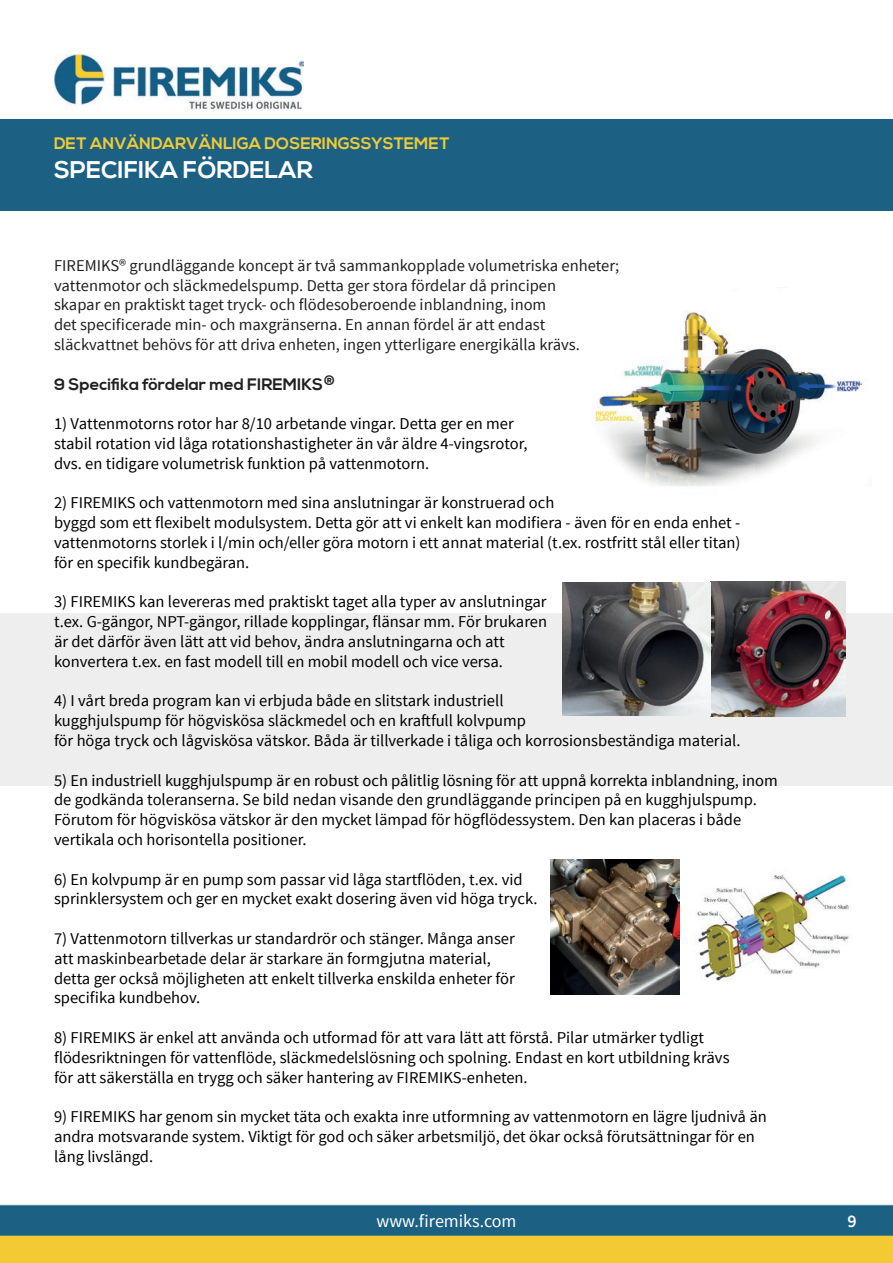
<style>
.page{position:relative;width:893px;height:1263px;background:#fff}
.page>*{position:absolute;margin:0;border:0;box-sizing:border-box;transform-origin:0 0}
.t1{font:700 24px "Nexa";color:#fff}
.t2{font:18px "Source Sans Pro";color:#fff}
.t3{font:600 18px "Source Sans Pro";color:#fff}
.t4{font:16.5px/19.8px "Source Sans Pro";color:#000001}
.t5{font:16.5px/19.8px "Source Sans Pro";color:#231f20}
.t6{font:700 16.5px "Nexa";color:#f0ca34}
.t7{font:700 16.5px "Nexa";color:#231f20}
</style>
<div class="page">
<img style="left:0;top:1205px;width:893px;height:58px">
<img style="left:54px;top:54px;width:249px;height:57px">
<div style="left:0;top:119px;width:893px;height:91px;background:#1c6084"></div>
<div style="left:0;top:614px;width:893px;height:171px;background:#edeeed"></div>
<img style="left:697px;top:874px;width:153px;height:107px">
<img style="left:563px;top:581px;width:282px;height:135px">
<img style="left:550px;top:859px;width:129px;height:136px">
<img style="left:594px;top:312px;width:268px;height:174px">
<p class="t6" style="left:54px;top:134px;width:397px">DET ANVÄNDARVÄNLIGA DOSERINGSSYSTEMET</p>
<h1 class="t1" style="left:54px;top:156px;width:260px">SPECIFIKA FÖRDELAR</h1>
<p class="t5" style="left:54px;top:256px;width:567px">FIREMIKS® grundläggande koncept är två sammankopplade volumetriska enheter; vattenmotor och släckmedelspump. Detta ger stora fördelar då principen<br>skapar en praktiskt taget tryck- och flödesoberoende inblandning, inom<br>det specificerade min- och maxgränserna. En annan fördel är att endast släckvattnet behövs för att driva enheten, ingen ytterligare energikälla krävs.</p>
<p class="t7" style="left:54px;top:374px;width:283px">9 Specifika fördelar med FIREMIKS<sup>®</sup></p>
<p class="t4" style="left:54px;top:414px;width:475px">1) Vattenmotorns rotor har 8/10 arbetande vingar. Detta ger en mer stabil rotation vid låga rotationshastigheter än vår äldre 4-vingsrotor, dvs. en tidigare volumetrisk funktion på vattenmotorn.</p>
<p class="t4" style="left:54px;top:493px;width:688px">2) FIREMIKS och vattenmotorn med sina anslutningar är konstruerad och<br>byggd som ett flexibelt modulsystem. Detta gör att vi enkelt kan modifiera - även för en enda enhet - vattenmotorns storlek i l/min och/eller göra motorn i ett annat material (t.ex. rostfritt stål eller titan) för en specifik kundbegäran.</p>
<p class="t4" style="left:54px;top:592px;width:495px">3) FIREMIKS kan levereras med praktiskt taget alla typer av anslutningar t.ex. G-gängor, NPT-gängor, rillade kopplingar, flänsar mm. För brukaren är det därför även lätt att vid behov, ändra anslutningarna och att konvertera t.ex. en fast modell till en mobil modell och vice versa.</p>
<p class="t4" style="left:54px;top:691px;width:688px">4) I vårt breda program kan vi erbjuda både en slitstark industriell<br>kugghjulspump för högviskösa släckmedel och en kraftfull kolvpump<br>för höga tryck och lågviskösa vätskor. Båda är tillverkade i tåliga och korrosionsbeständiga material.</p>
<p class="t4" style="left:54px;top:770px;width:725px">5) En industriell kugghjulspump är en robust och pålitlig lösning för att uppnå korrekta inblandning, inom de godkända toleranserna. Se bild nedan visande den grundläggande principen på en kugghjulspump.<br>Förutom för högviskösa vätskor är den mycket lämpad för högflödessystem. Den kan placeras i både vertikala och horisontella positioner.</p>
<p class="t4" style="left:54px;top:869px;width:485px">6) En kolvpump är en pump som passar vid låga startflöden, t.ex. vid sprinklersystem och ger en mycket exakt dosering även vid höga tryck.</p>
<p class="t4" style="left:54px;top:929px;width:462px">7) Vattenmotorn tillverkas ur standardrör och stänger. Många anser att maskinbearbetade delar är starkare än formgjutna material, detta ger också möjligheten att enkelt tillverka enskilda enheter för specifika kundbehov.</p>
<p class="t4" style="left:54px;top:1028px;width:677px">8) FIREMIKS är enkel att använda och utformad för att vara lätt att förstå. Pilar utmärker tydligt flödesriktningen för vattenflöde, släckmedelslösning och spolning. Endast en kort utbildning krävs för att säkerställa en trygg och säker hantering av FIREMIKS-enheten.</p>
<p class="t4" style="left:54px;top:1107px;width:714px">9) FIREMIKS har genom sin mycket täta och exakta inre utformning av vattenmotorn en lägre ljudnivå än andra motsvarande system. Viktigt för god och säker arbetsmiljö, det ökar också förutsättningar för en lång livslängd.</p>
<p class="t2" style="left:376px;top:1209px;width:142px">www.firemiks.com</p>
<p class="t3" style="left:848px;top:1209px;width:11px">9</p>
</div>
